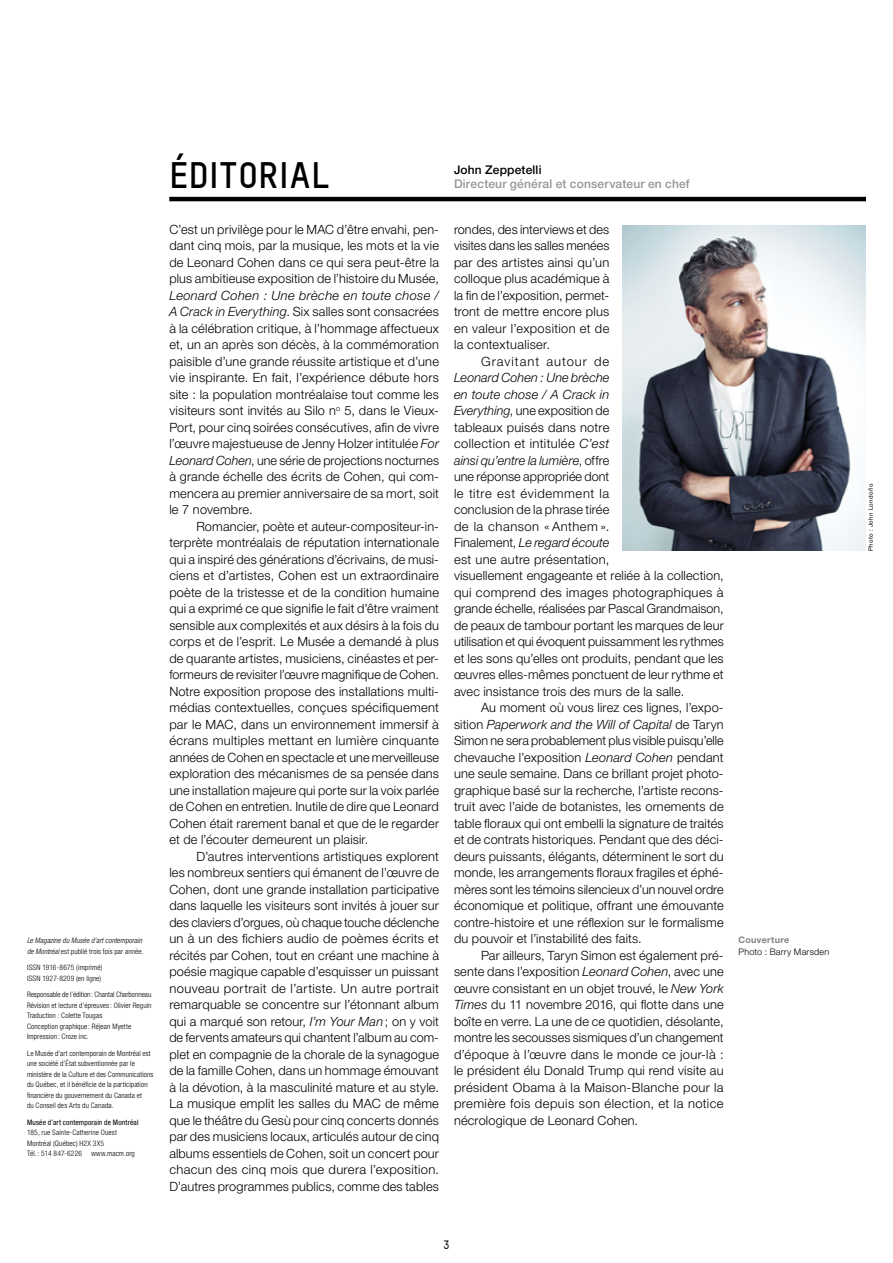
<style>
.page{position:relative;width:893px;height:1263px;background:#fff}
.page>*{position:absolute;margin:0;border:0;box-sizing:border-box;transform-origin:0 0}
.t1{font:700 36px "TSTAR";letter-spacing:.03em;color:#000}
.t2{font:300 12.75px/16.5px "Helvetica Neue LT Pro";letter-spacing:.015em;color:#000;text-align:justify}
.t3{font:300 12.75px "Helvetica Neue LT Pro";letter-spacing:.08em;color:#000}
.t4{font:500 12px "Helvetica Neue LT Pro";letter-spacing:.015em;color:#939598}
.t5{font:500 12px "Helvetica Neue LT Pro";letter-spacing:.015em;color:#000}
.t6{font:700 12px "TSTAR Mono Round";color:#000}
.t7{font:300 9px "Helvetica Neue LT Pro";letter-spacing:.025em;color:#000}
.t8{font:700 9px "Helvetica Neue LT Pro";letter-spacing:.035em;color:#808285}
.t9{font:300 condensed 7.5px/10.5px "Helvetica Neue LT Pro";letter-spacing:.015em;color:#000}
.t10{font:italic 300 condensed 7.5px/10.5px "Helvetica Neue LT Pro";letter-spacing:.01em;color:#000}
.t11{font:condensed 7.5px "Helvetica Neue LT Pro";letter-spacing:.02em;color:#000}
.t12{font:6px "Helvetica Neue LT Pro";letter-spacing:.07em;color:#000}
.s1{font-style:normal}
.s2{font-style:italic}
</style>
<div class="page">
<hr style="left:169px;top:197px;width:697px;height:4px;background:#000">
<img style="left:623px;top:225px;width:243px;height:326px">
<p class="t10" style="left:27px;top:936px;width:118px">Le Magazine du Musée d’art contemporain de Montréal <span class="s1">est publié trois fois par année.</span></p>
<p class="t9" style="left:27px;top:962px;width:77px">ISSN 1916-8675 (imprimé)<br>ISSN 1927-8209 (en ligne)</p>
<p class="t9" style="left:27px;top:989px;width:126px">Responsable de l’édition: Chantal Charbonneau Révision et lecture d’épreuves: Olivier Reguin Traduction : Colette Tougas<br>Conception graphique: Réjean Myette Impression: Croze inc.</p>
<p class="t9" style="left:27px;top:1048px;width:128px">Le Musée d’art contemporain de Montréal est une société d’État subventionnée par le ministère de la Culture et des Communications du Québec, et il bénéficie de la participation financière du gouvernement du Canada et<br>du Conseil des Arts du Canada.</p>
<p class="t11" style="left:27px;top:1118px;width:113px">Musée d’art contemporain de Montréal</p>
<p class="t9" style="left:27px;top:1127px;width:109px">185, rue Sainte-Catherine Ouest<br>Montréal (Québec) H2X 3X5<br>Tél. : 514 847-6226 www.macm.org</p>
<h1 class="t1" style="left:169px;top:152px;width:161px">ÉDITORIAL</h1>
<p class="t2" style="left:169px;top:221px;width:271px">C’est un privilège pour le MAC d’être envahi, pen&shy;dant cinq mois, par la musique, les mots et la vie de Leonard Cohen dans ce qui sera peut-être la plus ambitieuse exposition de l’histoire du Musée,</p>
<p class="t2" style="left:169px;top:287px;width:271px"><span class="s2">Leonard Cohen : Une brèche en toute chose / A Crack in Everything</span>. Six salles sont consacrées à la célébration critique, à l’hommage affectueux et, un an après son décès, à la commémoration paisible d’une grande réussite artistique et d’une vie inspirante. En fait, l’expérience débute hors site : la population montréalaise tout comme les visiteurs sont invités au Silo n<sup>o</sup> 5, dans le Vieux-Port, pour cinq soirées consécutives, afin de vivre l’œuvre majestueuse de Jenny Holzer intitulée <span class="s2">For Leonard Cohen</span>, une série de projections nocturnes à grande échelle des écrits de Cohen, qui com&shy;mencera au premier anniversaire de sa mort, soit le 7 novembre.</p>
<p class="t2" style="left:169px;top:518px;width:271px;text-indent:27px">Romancier, poète et auteur-compositeur-in&shy;terprète montréalais de réputation internationale qui a inspiré des générations d’écrivains, de musi&shy;ciens et d’artistes, Cohen est un extraordinaire poète de la tristesse et de la condition humaine qui a exprimé ce que signifie le fait d’être vraiment sensible aux complexités et aux désirs à la fois du corps et de l’esprit. Le Musée a demandé à plus de quarante artistes, musiciens, cinéastes et per&shy;formeurs de revisiter l’œuvre magnifique de Cohen.<br>Notre exposition propose des installations multi&shy;médias contextuelles, conçues spécifiquement par le MAC, dans un environnement immersif à écrans multiples mettant en lumière cinquante années de Cohen en spectacle et une merveilleuse exploration des mécanismes de sa pensée dans une installation majeure qui porte sur la voix parlée de Cohen en entretien. Inutile de dire que Leonard Cohen était rarement banal et que de le regarder et de l’écouter demeurent un plaisir.</p>
<p class="t2" style="left:169px;top:848px;width:271px;text-indent:27px">D’autres interventions artistiques explorent les nombreux sentiers qui émanent de l’œuvre de Cohen, dont une grande installation participative dans laquelle les visiteurs sont invités à jouer sur des claviers d’orgues, où chaque touche déclenche un à un des fichiers audio de poèmes écrits et récités par Cohen, tout en créant une machine à poésie magique capable d’esquisser un puissant nouveau portrait de l’artiste. Un autre portrait remarquable se concentre sur l’étonnant album qui a marqué son retour, <span class="s2">I’m Your Man</span>; on y voit de fervents amateurs qui chantent l’album au com&shy;plet en compagnie de la chorale de la synagogue de la famille Cohen, dans un hommage émouvant à la dévotion, à la masculinité mature et au style.<br>La musique emplit les salles du MAC de même que le théâtre du Gesù pour cinq concerts donnés par des musiciens locaux, articulés autour de cinq albums essentiels de Cohen, soit un concert pour chacun des cinq mois que durera l’exposition.<br>D’autres programmes publics, comme des tables</p>
<p class="t5" style="left:454px;top:163px;width:89px">John Zeppetelli</p>
<p class="t4" style="left:454px;top:176px;width:237px">Directeur général et conservateur en chef</p>
<p class="t2" style="left:454px;top:220px;width:157px">rondes, des interviews et des visites dans les salles menées par des artistes ainsi qu’un colloque plus académique à la fin de l’exposition, permet&shy;tront de mettre encore plus en valeur l’exposition et de la contextualiser.</p>
<p class="t3" style="left:481px;top:353px;width:130px">Gravitant autour de</p>
<p class="t2" style="left:454px;top:369px;width:271px;text-align:left"><span class="s2">Leonard Cohen : Une brèche<br>en toute chose / A Crack in<br>Everything</span>, une exposition de<br>tableaux puisés dans notre<br>collection et intitulée <span class="s2">C’est<br>ainsi qu’entre la lumière</span>, offre<br>une réponse appropriée dont<br>le titre est évidemment la<br>conclusion de la phrase tirée<br>de la chanson « Anthem ».<br>Finalement, <span class="s2">Le regard écoute<br></span>est une autre présentation,<br>visuellement engageante et reliée à la collection, qui comprend des images photographiques à grande échelle, réalisées par Pascal Grandmaison, de peaux de tambour portant les marques de leur utilisation et qui évoquent puissamment les rythmes et les sons qu’elles ont produits, pendant que les œuvres elles-mêmes ponctuent de leur rythme et avec insistance trois des murs de la salle.</p>
<p class="t2" style="left:454px;top:699px;width:271px;text-indent:27px">Au moment où vous lirez ces lignes, l’expo&shy;sition <span class="s2">Paperwork and the Will of Capital</span> de Taryn Simon ne sera probablement plus visible puisqu’elle chevauche l’exposition <span class="s2">Leonard Cohen</span> pendant une seule semaine. Dans ce brillant projet photo&shy;graphique basé sur la recherche, l’artiste recons&shy;truit avec l’aide de botanistes, les ornements de table floraux qui ont embelli la signature de traités et de contrats historiques. Pendant que des déci&shy;deurs puissants, élégants, déterminent le sort du monde, les arrangements floraux fragiles et éphé&shy;mères sont les témoins silencieux d’un nouvel ordre économique et politique, offrant une émouvante contre-histoire et une réflexion sur le formalisme du pouvoir et l’instabilité des faits.</p>
<p class="t2" style="left:454px;top:946px;width:271px;text-indent:27px">Par ailleurs, Taryn Simon est également pré&shy;sente dans l’exposition <span class="s2">Leonard Cohen</span>, avec une œuvre consistant en un objet trouvé, le <span class="s2">New York Times</span> du 11 novembre 2016, qui flotte dans une boîte en verre. La une de ce quotidien, désolante, montre les secousses sismiques d’un changement d’époque à l’œuvre dans le monde ce jour-là : le président élu Donald Trump qui rend visite au président Obama à la Maison-Blanche pour la première fois depuis son élection, et la notice nécrologique de Leonard Cohen.</p>
<p class="t8" style="left:739px;top:934px;width:52px">Couverture</p>
<p class="t7" style="left:739px;top:946px;width:92px">Photo : Barry Marsden</p>
<p class="t6" style="left:443px;top:1238px;width:9px">3</p>
<p class="t12" style="left:867px;top:551px;width:69px;rotate:-90deg">Photo : John Londoño</p>
</div>
